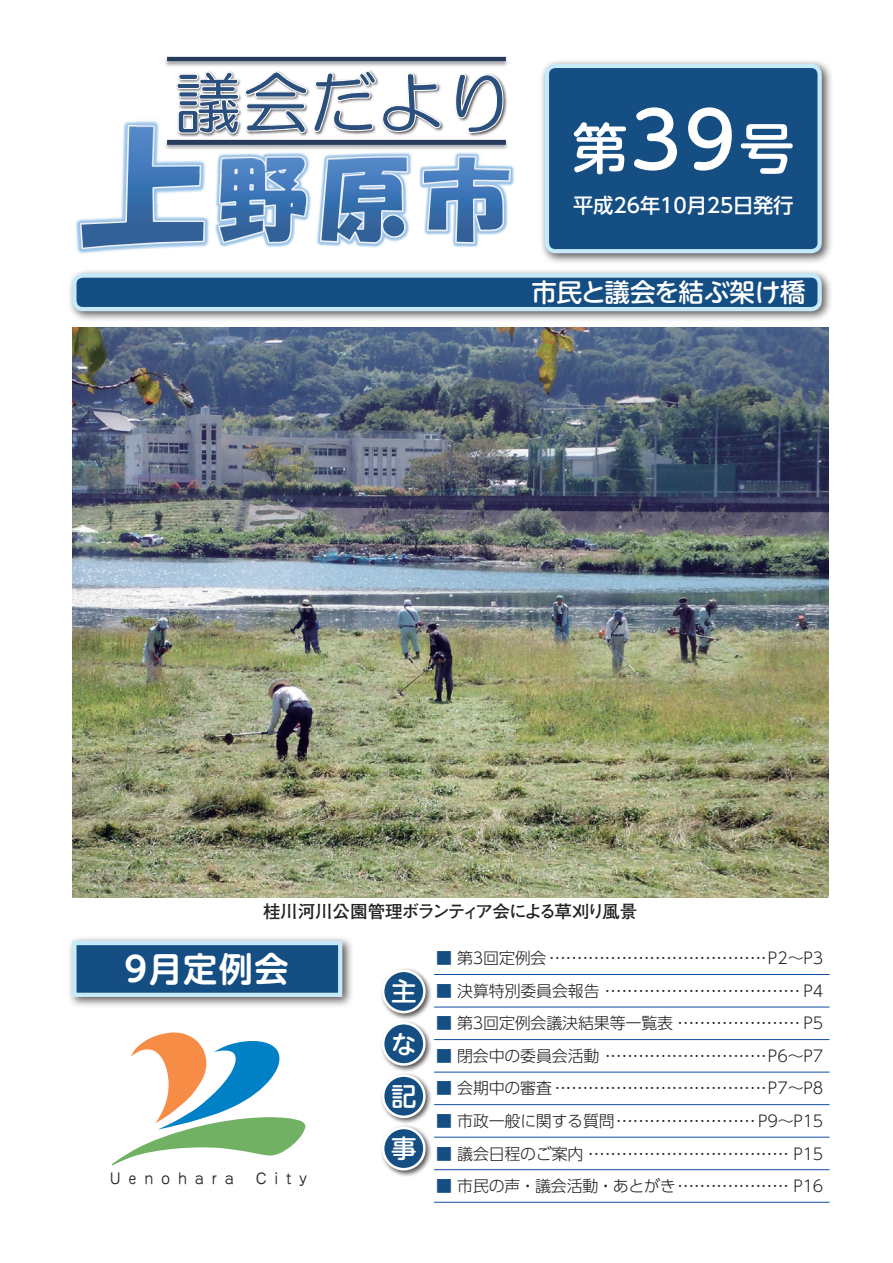
<style>
.page{position:relative;width:893px;height:1263px;background:#fff}
.page>*{position:absolute;margin:0;border:0;box-sizing:border-box;transform-origin:0 0}
.t1{font:500 76.5px "UD Shin M Go Pro";color:#fff}
.t2{font:500 55.35px "UD Shin M Go Pro";color:#fff}
.t3{font:700 34.05px "UD Shin M Go Pro De";letter-spacing:.05em;color:#fff}
.t4{font:500 25.5px/52.3px "UD Shin M Go Pro";letter-spacing:-.01em;color:#fff;text-align:justify}
.t5{font:500 20.25px "UD Shin Go Pro";color:#fff}
.t6{font:700 17.55px "Futo Go B101 Pro";letter-spacing:-.05em;color:#231f20}
.t7{font:300 15.9px "UD Shin Go Pro";letter-spacing:-.01em;color:#231f20}
.t8{font:14.4px "Jun 201 Pro";letter-spacing:.535em;color:#231f20}
.s1{color:#144e82}
</style>
<div class="page">
<div style="left:380px;top:967px;width:52px;height:53px;background:#231f20;opacity:.75"></div>
<div style="left:383px;top:971px;width:41px;height:41px;background:#144e82;border-radius:50%"></div>
<div style="left:382px;top:969px;width:44px;height:44px;border:3px solid #fff;border-radius:50%"></div>
<div style="left:380px;top:1019px;width:52px;height:53px;background:#231f20;opacity:.75"></div>
<div style="left:383px;top:1023px;width:41px;height:41px;background:#144e82;border-radius:50%"></div>
<div style="left:382px;top:1022px;width:44px;height:44px;border:3px solid #fff;border-radius:50%"></div>
<div style="left:380px;top:1072px;width:52px;height:53px;background:#231f20;opacity:.75"></div>
<div style="left:383px;top:1075px;width:41px;height:42px;background:#144e82;border-radius:50%"></div>
<div style="left:382px;top:1074px;width:44px;height:44px;border:3px solid #fff;border-radius:50%"></div>
<div style="left:380px;top:1124px;width:52px;height:53px;background:#231f20;opacity:.75"></div>
<div style="left:383px;top:1128px;width:41px;height:41px;background:#144e82;border-radius:50%"></div>
<div style="left:382px;top:1127px;width:44px;height:43px;border:3px solid #fff;border-radius:50%"></div>
<img style="left:75px;top:219px;width:66px;height:35px">
<svg style="left:80px;top:71px;width:434px;height:178px"></svg>
<img style="left:163px;top:137px;width:347px;height:13px">
<img style="left:165px;top:56px;width:343px;height:10px">
<div style="left:540px;top:59px;width:293px;height:206px;background:#231f20;opacity:.75"></div>
<div style="left:547px;top:66px;width:273px;height:185px;background:#144e82;border-radius:9px"></div>
<div style="left:545px;top:64px;width:277px;height:189px;border:4px solid #c6eafa;border-radius:9px"></div>
<div style="left:67px;top:268px;width:766px;height:54px;background:#231f20;opacity:.75"></div>
<div style="left:74px;top:276px;width:746px;height:33px;background:#144e82;border-radius:9px"></div>
<div style="left:72px;top:273px;width:750px;height:38px;border:4px solid #c6eafa;border-radius:9px"></div>
<div style="left:67px;top:936px;width:286px;height:72px;background:#231f20;opacity:.75"></div>
<div style="left:72px;top:941px;width:270px;height:56px;background:#144e82;border:4px solid #c6eafa"></div>
<svg style="left:112px;top:1033px;width:193px;height:132px"></svg>
<hr style="left:434px;top:974px;width:395px;height:1px;background:#0d4da1">
<hr style="left:434px;top:1006px;width:395px;height:1px;background:#0d4da1">
<hr style="left:434px;top:1039px;width:395px;height:1px;background:#0d4da1">
<hr style="left:434px;top:1072px;width:395px;height:1px;background:#0d4da1">
<hr style="left:434px;top:1202px;width:395px;height:1px;background:#0d4da1">
<hr style="left:434px;top:1104px;width:395px;height:1px;background:#0d4da1">
<hr style="left:434px;top:1137px;width:395px;height:1px;background:#0d4da1">
<hr style="left:434px;top:1169px;width:395px;height:1px;background:#0d4da1">
<img style="left:72px;top:327px;width:756px;height:571px">
<h1 class="t1" style="left:630px;top:78px;width:106px">39</h1>
<h2 class="t2" style="left:572px;top:103px;width:57px">第</h2>
<p class="t5" style="left:573px;top:189px;width:222px">平成26年10月25日発行</p>
<h2 class="t2" style="left:739px;top:103px;width:57px">号</h2>
<h3 class="t4" style="left:531px;top:265px;width:276px">市民と議会を結ぶ架け橋</h3>
<p class="t6" style="left:263px;top:897px;width:376px">桂川河川公園管理ボランティア会による草刈り風景</p>
<h3 class="t3" style="left:124px;top:942px;width:166px">9月定例会</h3>
<p class="t7" style="left:436px;top:945px;width:389px"><span class="s1">■</span> 第3回定例会･･･････････････････････････････････････ 2P 〜 3P</p>
<p class="t7" style="left:436px;top:978px;width:389px"><span class="s1">■</span> 決算特別委員会報告･･･････････････････････････････････ 4P</p>
<p class="t7" style="left:436px;top:1010px;width:389px"><span class="s1">■</span> 第3回定例会議決結果等一覧表･･････････････････････ 5P</p>
<p class="t7" style="left:436px;top:1043px;width:389px"><span class="s1">■</span> 閉会中の委員会活動･････････････････････････････ 6P 〜 7P</p>
<p class="t7" style="left:436px;top:1075px;width:389px"><span class="s1">■</span> 会期中の審査･･････････････････････････････････････ 7P 〜 8P</p>
<p class="t7" style="left:436px;top:1108px;width:389px"><span class="s1">■</span> 市政一般に関する質問･････････････････････････ 9P 〜P15</p>
<p class="t7" style="left:436px;top:1140px;width:389px"><span class="s1">■</span> 議会日程のご案内････････････････････････････････････ P 15</p>
<p class="t7" style="left:436px;top:1173px;width:389px"><span class="s1">■</span> 市民の声・議会活動・あとがき････････････････････ P16</p>
<h3 class="t4" style="left:391px;top:964px;width:27px">主な記事</h3>
<p class="t8" style="left:110px;top:1167px;width:126px">Uenohara</p>
<p class="t8" style="left:256px;top:1167px;width:53px">City</p>
</div>
